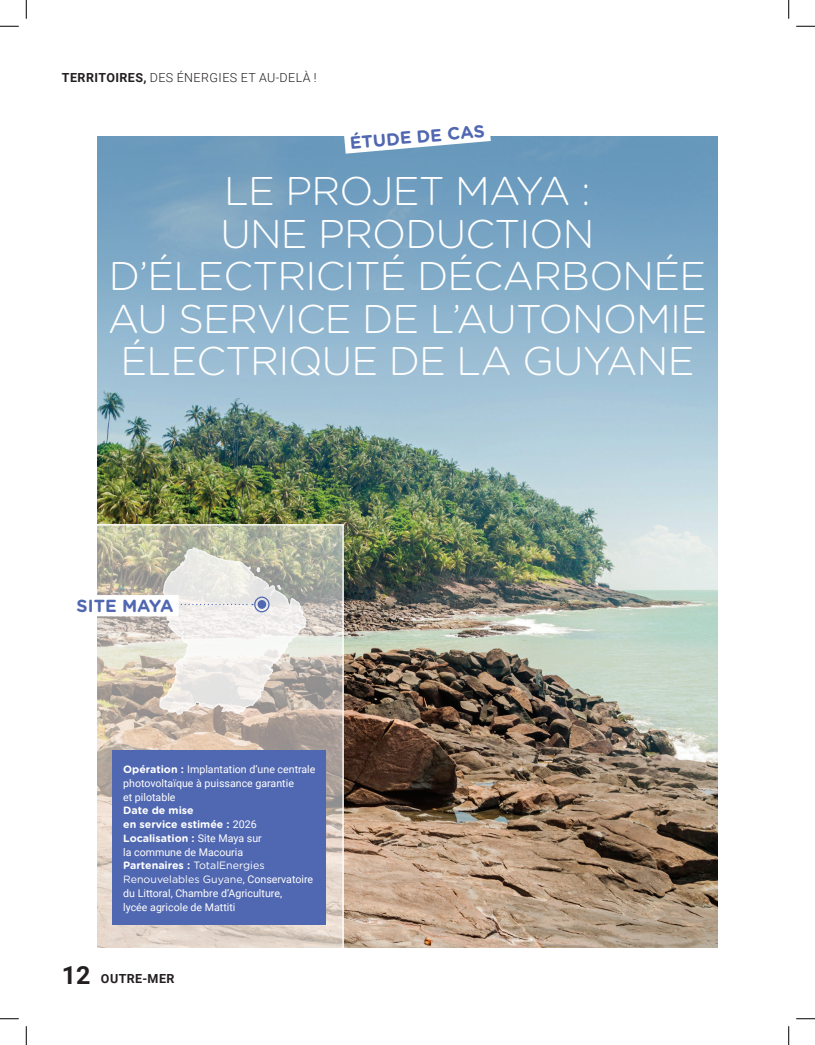
<style>
.page{position:relative;width:815px;height:1045px;background:#fff}
.page>*{position:absolute;margin:0;border:0;box-sizing:border-box;transform-origin:0 0}
.t1{font:300 40px/42.5px "Gotham Rounded";letter-spacing:-.02em;color:#fff;text-align:center}
.t2{font:700 25px "Roboto";color:#231f20}
.t3{font:700 17.5px "Gotham Rounded";color:#5067b1}
.t4{font:300 12.5px "Roboto";letter-spacing:.035em;color:#231f20}
.t5{font:700 12.5px "Roboto";letter-spacing:.035em;color:#231f20}
.t6{font:10.62px/13.8px "Roboto";color:#fff}
.t7{font:10.62px/13.8px "Gotham Rounded";color:#fff}
.t8{font:700 10.62px/13.8px "Gotham Rounded";color:#fff}
.s1{font-weight:700}
.s2{font-family:"Gotham Rounded";font-weight:700}
.s3{font-family:"Roboto";font-weight:400}
.s4{font-family:"Roboto"}
</style>
<div class="page">
<img style="left:343px;top:645px;width:374px;height:303px">
<img style="left:97px;top:136px;width:620px;height:509px">
<svg style="left:97px;top:526px;width:244px;height:422px"></svg>
<div style="left:30px;top:524px;width:313px;height:431px;border:1px solid #fff"></div>
<svg style="left:321px;top:136px;width:191px;height:30px"></svg>
<div style="left:112px;top:750px;width:214px;height:174px;background:#5067b1"></div>
<svg style="left:158px;top:547px;width:149px;height:169px"></svg>
<div style="left:77px;top:595px;width:102px;height:21px;background:#fff"></div>
<svg style="left:0;top:25px;width:19px;height:2px"></svg>
<svg style="left:796px;top:25px;width:18px;height:2px"></svg>
<svg style="left:0;top:1018px;width:19px;height:1px"></svg>
<svg style="left:796px;top:1018px;width:18px;height:1px"></svg>
<svg style="left:25px;top:0;width:2px;height:19px"></svg>
<svg style="left:25px;top:1026px;width:2px;height:19px"></svg>
<svg style="left:788px;top:0;width:1px;height:19px"></svg>
<svg style="left:788px;top:1026px;width:1px;height:19px"></svg>
<p class="t4" style="left:62px;top:68px;width:256px"><span class="s1">TERRITOIRES,</span> DES ÉNERGIES ET AU-DELÀ !</p>
<h3 class="t3" style="left:349px;top:130px;width:137px;rotate:-5deg">ÉTUDE DE CAS</h3>
<h1 class="t1" style="left:108px;top:168px;width:600px">LE PROJET MAYA :<br>UNE PRODUCTION<br>D’ÉLECTRICITÉ DÉCARBONÉE<br>AU SERVICE DE L’AUTONOMIE<br>ÉLECTRIQUE DE LA GUYANE</h1>
<h3 class="t3" style="left:77px;top:593px;width:98px">SITE MAYA</h3>
<p class="t6" style="left:123px;top:762px;width:194px"><span class="s2">Opération :</span> Implantation d’une centrale photovoltaïque à puissance garantie<br>et pilotable</p>
<p class="t8" style="left:123px;top:803px;width:140px">Date de mise<br>en service estimée : <span class="s3">2026<br></span>Localisation : <span class="s3">Site Maya sur</span></p>
<p class="t6" style="left:123px;top:844px;width:121px">la commune de Macouria</p>
<p class="t7" style="left:123px;top:858px;width:191px"><span class="s1">Partenaires :</span> TotalEnergies<br>Renouvelables Guyane<span class="s4">, Conservatoire</span></p>
<p class="t6" style="left:123px;top:885px;width:160px">du Littoral, Chambre d’Agriculture, lycée agricole de Mattiti</p>
<h2 class="t2" style="left:62px;top:958px;width:30px">12</h2>
<p class="t5" style="left:101px;top:970px;width:75px">OUTRE-MER</p>
</div>
